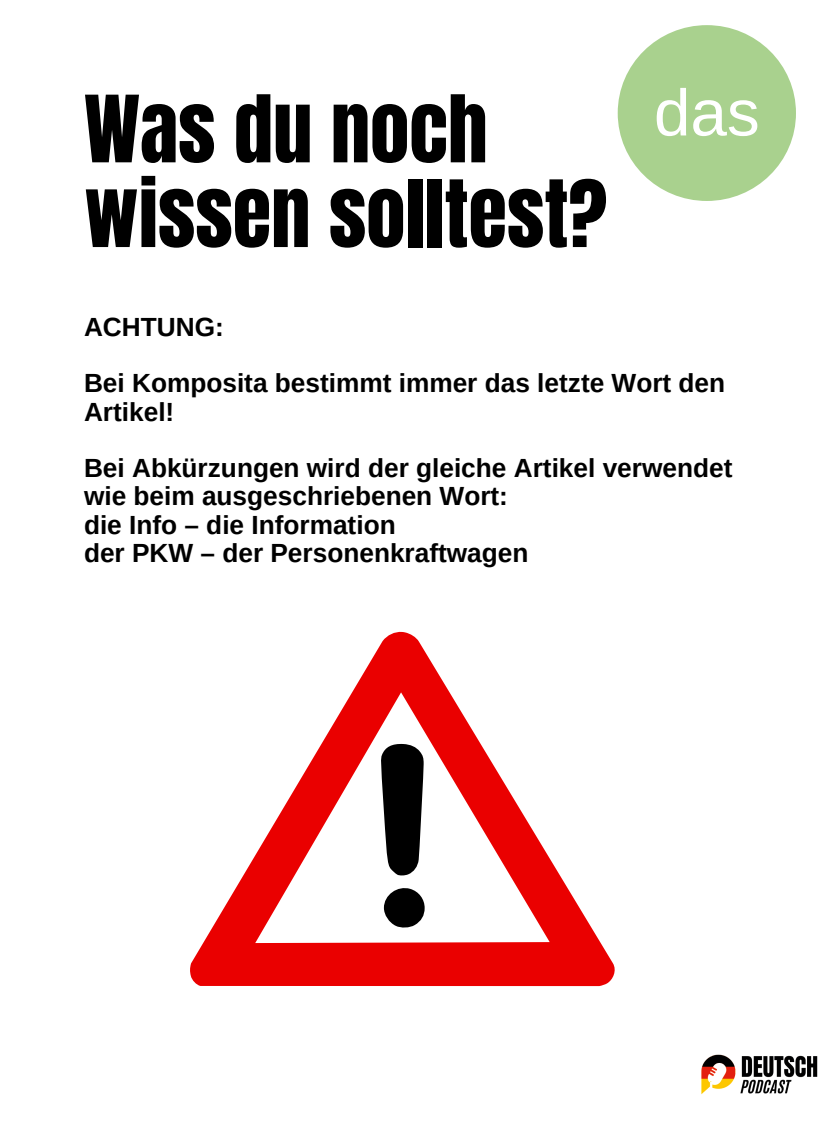
<style>
.page{position:relative;width:840px;height:1121px;background:#fff}
.page>*{position:absolute;margin:0;border:0;box-sizing:border-box;transform-origin:0 0}
.t1{font:78.75px "Anton";color:#000}
.t2{font:65.62px "Arimo";color:#fff}
.t3{font:700 26.25px/28.2px "Arimo";color:#000}
</style>
<div class="page">
<div style="left:618px;top:25px;width:178px;height:176px;background:#a9d18e;border-radius:50%"></div>
<svg style="left:190px;top:631px;width:425px;height:354px"></svg>
<svg style="left:381px;top:743px;width:44px;height:185px"></svg>
<img style="left:701px;top:1054px;width:117px;height:40px">
<p class="t1" style="left:84px;top:73px;width:405px">Was du noch</p>
<p class="t1" style="left:84px;top:157px;width:525px">wissen solltest?</p>
<p class="t2" style="left:654px;top:76px;width:107px">das</p>
<p class="t3" style="left:84px;top:312px;width:141px">ACHTUNG:</p>
<p class="t3" style="left:84px;top:369px;width:643px">Bei Komposita bestimmt immer das letzte Wort den<br>Artikel!</p>
<p class="t3" style="left:84px;top:454px;width:650px">Bei Abkürzungen wird der gleiche Artikel verwendet wie beim ausgeschriebenen Wort:</p>
<p class="t3" style="left:84px;top:510px;width:313px">die Info – die Information</p>
<p class="t3" style="left:84px;top:538px;width:446px">der PKW – der Personenkraftwagen</p>
</div>
